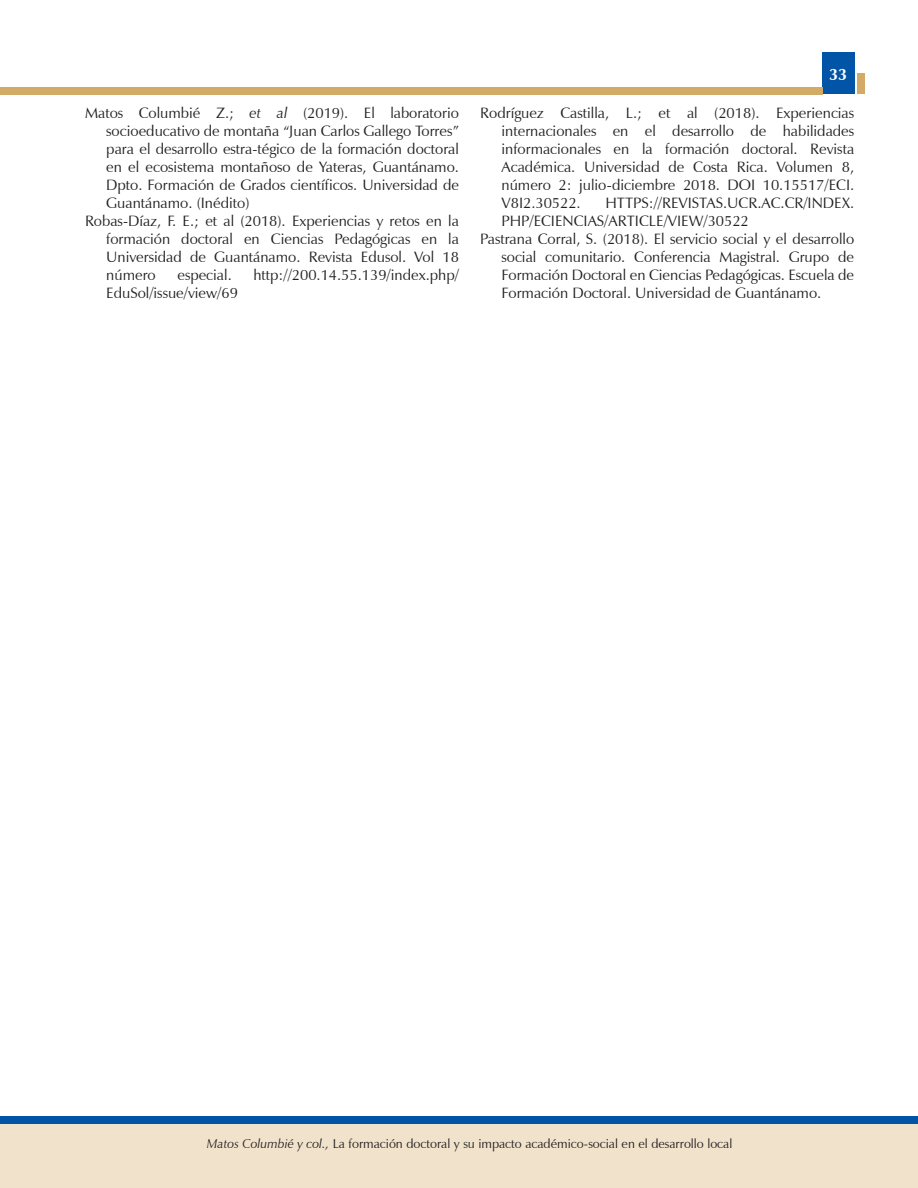
<style>
.page{position:relative;width:918px;height:1188px;background:#fff}
.page>*{position:absolute;margin:0;border:0;box-sizing:border-box;transform-origin:0 0}
.t1{font:700 16.5px "Zapf Humanist 601 BT";color:#fff}
.bibliografia{font:15px/18px "Zapf Humanist 601 BT";color:#231f20;text-align:justify}
.t2{font:12.75px "Zapf Humanist 601 BT";color:#231f20}
.s1{font-style:italic}
</style>
<div class="page">
<div style="left:822px;top:53px;width:32px;height:41px;background:#0154a6"></div>
<div style="left:0;top:1116px;width:918px;height:72px;background:#f1e3cb"></div>
<div style="left:0;top:1116px;width:918px;height:8px;background:#0154a6"></div>
<div style="left:0;top:87px;width:822px;height:7px;background:#d2ab66"></div>
<div style="left:857px;top:73px;width:8px;height:21px;background:#d2ab66"></div>
<p class="bibliografia" style="left:106px;top:104px;width:354px;text-indent:-21px">Matos Columbié Z.; <span class="s1">et al</span> (2019). El laboratorio socioeducativo de montaña “Juan Carlos Gallego Torres” para el desarrollo estra-tégico de la formación doctoral en el ecosistema montañoso de Yateras, Guantánamo.<br>Dpto. Formación de Grados científicos. Universidad de Guantánamo. (Inédito)</p>
<p class="bibliografia" style="left:106px;top:212px;width:354px;text-indent:-21px">Robas-Díaz, F. E.; et al (2018). Experiencias y retos en la formación doctoral en Ciencias Pedagógicas en la Universidad de Guantánamo. Revista Edusol. Vol 18 número</p>
<p class="bibliografia" style="left:177px;top:266px;width:56px">especial.</p>
<p class="bibliografia" style="left:253px;top:266px;width:207px">http://200.14.55.139/index.php/</p>
<p class="bibliografia" style="left:106px;top:284px;width:133px">EduSol/issue/view/69</p>
<p class="t1" style="left:829px;top:64px;width:20px">33</p>
<p class="bibliografia" style="left:502px;top:104px;width:354px;text-indent:-21px">Rodríguez Castilla, L.; et al (2018). Experiencias internacionales en el desarrollo de habilidades informacionales en la formación doctoral. Revista Académica. Universidad de Costa Rica. Volumen 8, número 2: julio-diciembre 2018. DOI 10.15517/ECI.<br>V8I2.30522.</p>
<p class="bibliografia" style="left:502px;top:194px;width:354px;text-indent:104px">HTTPS://REVISTAS.UCR.AC.CR/INDEX.<br>PHP/ECIENCIAS/ARTICLE/VIEW/30522</p>
<p class="bibliografia" style="left:502px;top:230px;width:354px;text-indent:-21px">Pastrana Corral, S. (2018). El servicio social y el desarrollo social comunitario. Conferencia Magistral. Grupo de Formación Doctoral en Ciencias Pedagógicas. Escuela de Formación Doctoral. Universidad de Guantánamo.</p>
<p class="t2" style="left:207px;top:1136px;width:527px"><span class="s1">Matos Columbié y col.,</span> La formación doctoral y su impacto académico-social en el desarrollo local</p>
</div>
